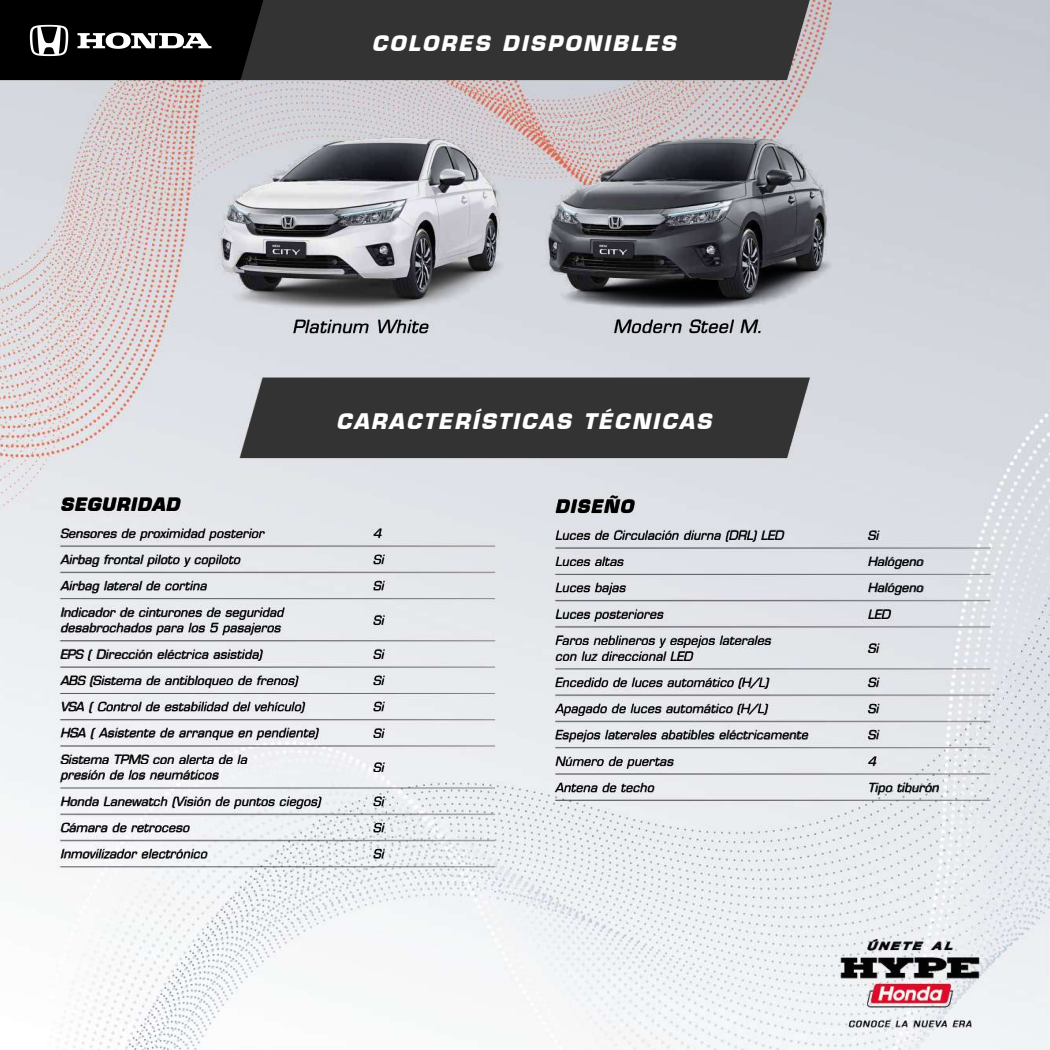
<style>
.page{position:relative;width:1050px;height:1050px;background:#fff}
.page>*{position:absolute;margin:0;border:0;box-sizing:border-box;transform-origin:0 0}
.t1{font:italic 700 21px "Eurostile";letter-spacing:.1em;color:#fff}
.t2{font:italic 17.5px "Eurostile";letter-spacing:.035em;color:#000}
.t3{font:italic 700 17.5px "Eurostile";letter-spacing:.065em;color:#000}
.t4{font:italic 12.25px/26.2px "Eurostile";letter-spacing:.02em;color:#000}
</style>
<div class="page">
<img style="left:0;top:0;width:1050px;height:1050px">
<svg style="left:556px;top:548px;width:434px;height:1px"></svg>
<svg style="left:556px;top:574px;width:434px;height:1px"></svg>
<hr style="left:556px;top:601px;width:434px;height:1px;background:#bfc0c7">
<svg style="left:556px;top:627px;width:434px;height:1px"></svg>
<svg style="left:556px;top:669px;width:434px;height:1px"></svg>
<svg style="left:556px;top:695px;width:434px;height:1px"></svg>
<svg style="left:556px;top:721px;width:434px;height:1px"></svg>
<hr style="left:556px;top:748px;width:434px;height:1px;background:#c8cccf">
<svg style="left:556px;top:774px;width:434px;height:1px"></svg>
<svg style="left:556px;top:800px;width:434px;height:1px"></svg>
<svg style="left:61px;top:546px;width:434px;height:1px"></svg>
<hr style="left:61px;top:573px;width:434px;height:1px;background:#dadbdf">
<hr style="left:61px;top:599px;width:434px;height:1px;background:#d1d5d8">
<hr style="left:61px;top:641px;width:434px;height:1px;background:#b8b7bc">
<svg style="left:61px;top:667px;width:434px;height:1px"></svg>
<svg style="left:61px;top:693px;width:434px;height:1px"></svg>
<hr style="left:61px;top:720px;width:434px;height:1px;background:#c3c2c7">
<svg style="left:61px;top:746px;width:434px;height:1px"></svg>
<svg style="left:61px;top:814px;width:434px;height:1px"></svg>
<svg style="left:61px;top:840px;width:434px;height:1px"></svg>
<svg style="left:61px;top:867px;width:434px;height:1px"></svg>
<svg style="left:61px;top:788px;width:434px;height:1px"></svg>
<img style="left:203px;top:135px;width:316px;height:179px">
<img style="left:531px;top:134px;width:316px;height:180px">
<div style="left:263px;top:0;width:546px;height:80px;background:#333"></div>
<svg style="left:0;top:0;width:263px;height:80px;background:#171717"></svg>
<div style="left:241px;top:378px;width:568px;height:80px;background:#333"></div>
<h1 class="t1" style="left:372px;top:30px;width:305px">COLORES DISPONIBLES</h1>
<h2 class="t2" style="left:293px;top:317px;width:137px">Platinum White</h2>
<h2 class="t2" style="left:613px;top:316px;width:151px">Modern Steel M.</h2>
<h1 class="t1" style="left:336px;top:408px;width:376px">CARACTERÍSTICAS TÉCNICAS</h1>
<h2 class="t3" style="left:61px;top:494px;width:120px">SEGURIDAD</h2>
<p class="t4" style="left:61px;top:520px;width:224px">Sensores de proximidad posterior<br>Airbag frontal piloto y copiloto<br>Airbag lateral de cortina<br>Indicador de cinturones de seguridad</p>
<p class="t4" style="left:61px;top:615px;width:259px">desabrochados para los 5 pasajeros<br>EPS ( Dirección eléctrica asistida)<br>ABS (Sistema de antibloqueo de frenos)<br>VSA ( Control de estabilidad del vehículo)<br>HSA ( Asistente de arranque en pendiente)<br>Sistema TPMS con alerta de la</p>
<p class="t4" style="left:61px;top:762px;width:261px">presión de los neumáticos<br>Honda Lanewatch (Visión de puntos ciegos)<br>Cámara de retroceso<br>Inmovilizador electrónico</p>
<p class="t4" style="left:373px;top:520px;width:12px">4<br>Si<br>Si</p>
<p class="t4" style="left:373px;top:607px;width:12px">Si</p>
<p class="t4" style="left:373px;top:641px;width:12px;text-align:justify">Si Si Si Si</p>
<p class="t4" style="left:373px;top:754px;width:12px">Si</p>
<p class="t4" style="left:373px;top:788px;width:12px;text-align:justify">Si Si Si</p>
<h2 class="t3" style="left:555px;top:495px;width:79px">DISEÑO</h2>
<p class="t4" style="left:555px;top:522px;width:229px">Luces de Circulación diurna (DRL) LED<br>Luces altas<br>Luces bajas<br>Luces posteriores<br>Faros neblineros y espejos laterales</p>
<p class="t4" style="left:555px;top:643px;width:254px">con luz direccional LED<br>Encedido de luces automático (H/L)<br>Apagado de luces automático (H/L)<br>Espejos laterales abatibles eléctricamente<br>Número de puertas<br>Antena de techo</p>
<p class="t4" style="left:868px;top:522px;width:57px">Si<br>Halógeno<br>Halógeno<br>LED</p>
<p class="t4" style="left:868px;top:635px;width:12px">Si</p>
<p class="t4" style="left:868px;top:669px;width:72px">Si<br>Si<br>Si<br>4<br>Tipo tiburón</p>
</div>
